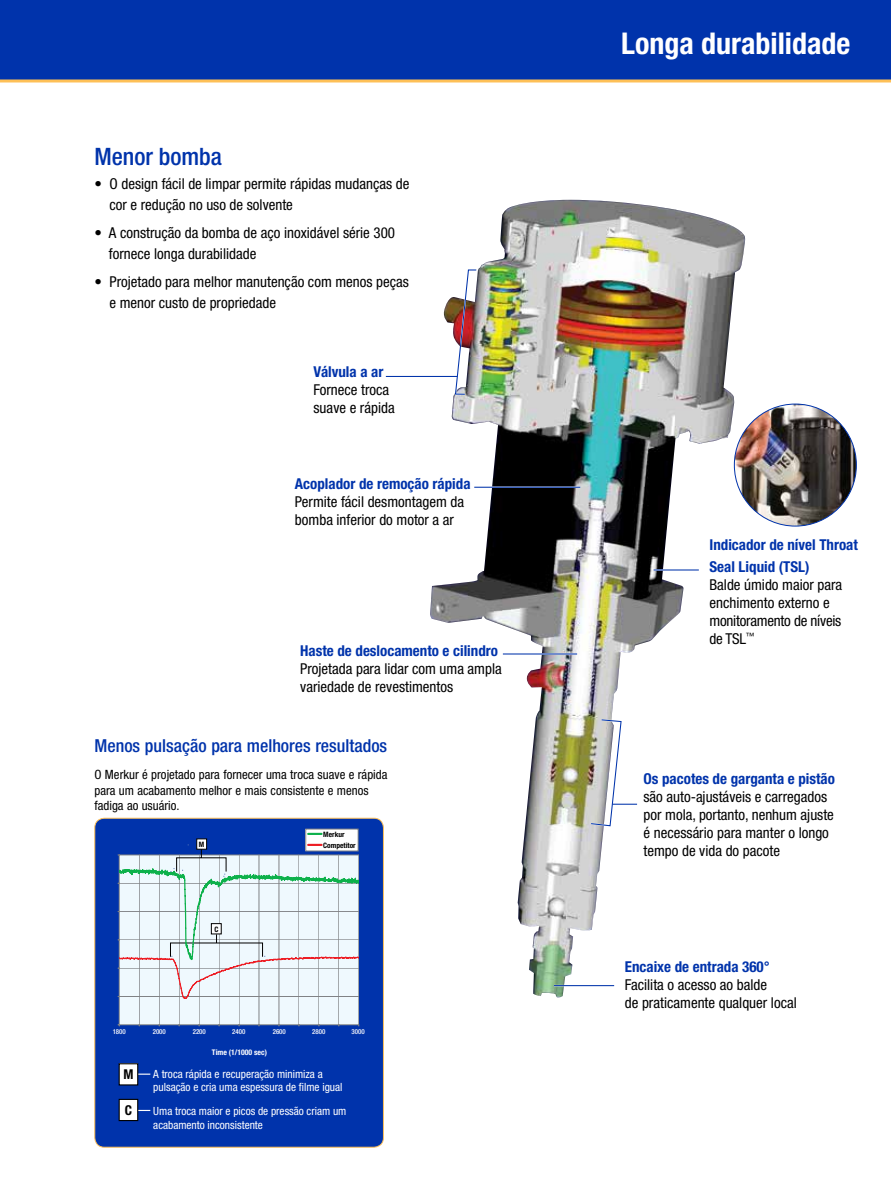
<style>
.page{position:relative;width:891px;height:1188px;background:#fff}
.page>*{position:absolute;margin:0;border:0;box-sizing:border-box;transform-origin:0 0}
.t1{font:700 condensed 30px "Helvetica Neue LT Std";color:#fff}
.t2{font:500 condensed 24px "Helvetica Neue LT Std";color:#0033ab}
.t3{font:500 condensed 17.85px "Helvetica Neue LT Std";color:#0033ab}
.t4{font:condensed 15px/18px "Helvetica Neue LT Std";color:#000}
.t5{font:700 condensed 15px/21.6px "Helvetica Neue LT Std";color:#0033ab}
.t6{font:700 condensed 13.65px "Helvetica Neue LT Std";color:#000}
.t7{font:condensed 12.75px/15.3px "Helvetica Neue LT Std";color:#000}
.t8{font:condensed 11.25px/13.6px "Helvetica Neue LT Std";color:#fff}
.t9{font:700 condensed 7.8px "Helvetica Neue LT Std";color:#fff}
.t10{font:700 condensed 7.35px/10.9px "Helvetica Neue LT Std";color:#010101}
.t11{font:500 condensed 6.9px "Helvetica Neue LT Std";color:#fff}
</style>
<div class="page">
<img style="left:430px;top:200px;width:315px;height:798px">
<hr style="left:474px;top:486px;width:106px;height:2px;background:#fff">
<div style="left:0;top:0;width:891px;height:81px;background:#0033ab"></div>
<img style="left:734px;top:404px;width:122px;height:122px;border-radius:61px">
<img style="left:454px;top:268px;width:24px;height:128px">
<hr style="left:386px;top:376px;width:71px;height:1px;background:#0033ab">
<div style="left:95px;top:818px;width:288px;height:329px;background:#0033ab;border-radius:10px"></div>
<div style="left:197px;top:839px;width:10px;height:10px;background:#fff;border:1px solid #010101"></div>
<div style="left:119px;top:855px;width:240px;height:170px;background:#eff9fe"></div>
<hr style="left:139px;top:855px;width:1px;height:170px;background:#808285">
<hr style="left:159px;top:855px;width:1px;height:170px;background:#808285">
<hr style="left:179px;top:855px;width:1px;height:170px;background:#808285">
<hr style="left:199px;top:855px;width:1px;height:170px;background:#808285">
<hr style="left:219px;top:855px;width:1px;height:170px;background:#808285">
<hr style="left:239px;top:855px;width:1px;height:170px;background:#808285">
<hr style="left:259px;top:855px;width:1px;height:170px;background:#808285">
<hr style="left:279px;top:855px;width:1px;height:170px;background:#808285">
<hr style="left:299px;top:855px;width:1px;height:170px;background:#808285">
<hr style="left:319px;top:855px;width:1px;height:170px;background:#808285">
<hr style="left:339px;top:855px;width:1px;height:170px;background:#808285">
<hr style="left:359px;top:855px;width:1px;height:170px;background:#808285">
<hr style="left:119px;top:855px;width:1px;height:170px;background:#808285">
<hr style="left:119px;top:1025px;width:240px;height:1px;background:#808285">
<div style="left:306px;top:829px;width:52px;height:22px;background:#fff"></div>
<div style="left:306px;top:829px;width:52px;height:22px;border:1px solid #808285"></div>
<svg style="left:308px;top:833px;width:14px;height:2px"></svg>
<svg style="left:118px;top:844px;width:242px;height:156px"></svg>
<div style="left:211px;top:923px;width:10px;height:11px;background:#fff;border:1px solid #010101"></div>
<div style="left:95px;top:818px;width:289px;height:329px;border:1px solid #fec057;border-radius:10px"></div>
<svg style="left:138px;top:1074px;width:12px;height:1px"></svg>
<div style="left:119px;top:1064px;width:19px;height:21px;background:#fff"></div>
<div style="left:119px;top:1063px;width:19px;height:23px;border:1px solid #000"></div>
<svg style="left:138px;top:1110px;width:12px;height:1px"></svg>
<div style="left:119px;top:1099px;width:19px;height:22px;background:#fff"></div>
<div style="left:119px;top:1099px;width:19px;height:22px;border:1px solid #000"></div>
<hr style="left:554px;top:985px;width:60px;height:1px;background:#0033ab">
<hr style="left:503px;top:653px;width:74px;height:2px;background:#0033ab">
<svg style="left:589px;top:718px;width:48px;height:109px"></svg>
<hr style="left:474px;top:487px;width:106px;height:1px;background:#0033ab">
<hr style="left:654px;top:569px;width:45px;height:2px;background:#0033ab">
<hr style="left:0;top:79px;width:891px;height:3px;background:#fec057">
<h2 class="t2" style="left:94px;top:142px;width:129px">Menor bomba</h2>
<p class="t4" style="left:110px;top:173px;width:301px;line-height:21px;text-indent:-15px">• O design fácil de limpar permite rápidas mudanças de cor e redução no uso de solvente</p>
<p class="t4" style="left:109px;top:222px;width:288px;line-height:21px;text-indent:-14px">• A construção da bomba de aço inoxidável série 300 fornece longa durabilidade</p>
<p class="t4" style="left:110px;top:271px;width:301px;line-height:21px;text-indent:-15px">• Projetado para melhor manutenção com menos peças e menor custo de propriedade</p>
<p class="t5" style="left:314px;top:361px;width:71px">Válvula a ar</p>
<p class="t4" style="left:314px;top:380px;width:83px">Fornece troca suave e rápida</p>
<p class="t5" style="left:295px;top:473px;width:177px">Acoplador de remoção rápida</p>
<p class="t4" style="left:295px;top:493px;width:171px">Permite fácil desmontagem da bomba inferior do motor a ar</p>
<p class="t5" style="left:300px;top:640px;width:199px">Haste de deslocamento e cilindro</p>
<p class="t4" style="left:300px;top:660px;width:203px">Projetada para lidar com uma ampla variedade de revestimentos</p>
<p class="t3" style="left:94px;top:735px;width:294px">Menos pulsação para melhores resultados</p>
<p class="t7" style="left:94px;top:767px;width:295px">O Merkur é projetado para fornecer uma troca suave e rápida para um acabamento melhor e mais consistente e menos fadiga ao usuário.</p>
<p class="t10" style="left:199px;top:839px;width:7px">M</p>
<p class="t10" style="left:214px;top:924px;width:5px">C</p>
<p class="t10" style="left:323px;top:829px;width:34px">Merkur<br>Competitor</p>
<p class="t11" style="left:113px;top:1028px;width:15px">1800</p>
<p class="t11" style="left:153px;top:1028px;width:15px">2000</p>
<p class="t11" style="left:193px;top:1028px;width:15px">2200</p>
<p class="t11" style="left:232px;top:1028px;width:15px">2400</p>
<p class="t11" style="left:273px;top:1028px;width:15px">2600</p>
<p class="t11" style="left:312px;top:1028px;width:15px">2800</p>
<p class="t11" style="left:351px;top:1028px;width:15px">3000</p>
<p class="t6" style="left:123px;top:1066px;width:12px">M</p>
<p class="t6" style="left:125px;top:1102px;width:9px">C</p>
<p class="t9" style="left:212px;top:1048px;width:57px">Time (1/1000 sec)</p>
<p class="t8" style="left:153px;top:1067px;width:191px">A troca rápida e recuperação minimiza a pulsação e cria uma espessura de filme igual</p>
<p class="t8" style="left:153px;top:1104px;width:195px">Uma troca maior e picos de pressão criam um acabamento inconsistente</p>
<h1 class="t1" style="left:621px;top:26px;width:231px">Longa durabilidade</h1>
<p class="t5" style="left:710px;top:534px;width:150px">Indicador de nível Throat<br>Seal Liquid (TSL)</p>
<p class="t4" style="left:710px;top:575px;width:134px">Balde úmido maior para enchimento externo e monitoramento de níveis de TSL<sup>™</sup></p>
<p class="t5" style="left:644px;top:768px;width:193px">Os pacotes de garganta e pistão</p>
<p class="t4" style="left:644px;top:788px;width:192px">são auto-ajustáveis e carregados por mola, portanto, nenhum ajuste é necessário para manter o longo tempo de vida do pacote</p>
<p class="t5" style="left:625px;top:956px;width:147px">Encaixe de entrada 360°</p>
<p class="t4" style="left:625px;top:976px;width:174px">Facilita o acesso ao balde<br>de praticamente qualquer local</p>
</div>
